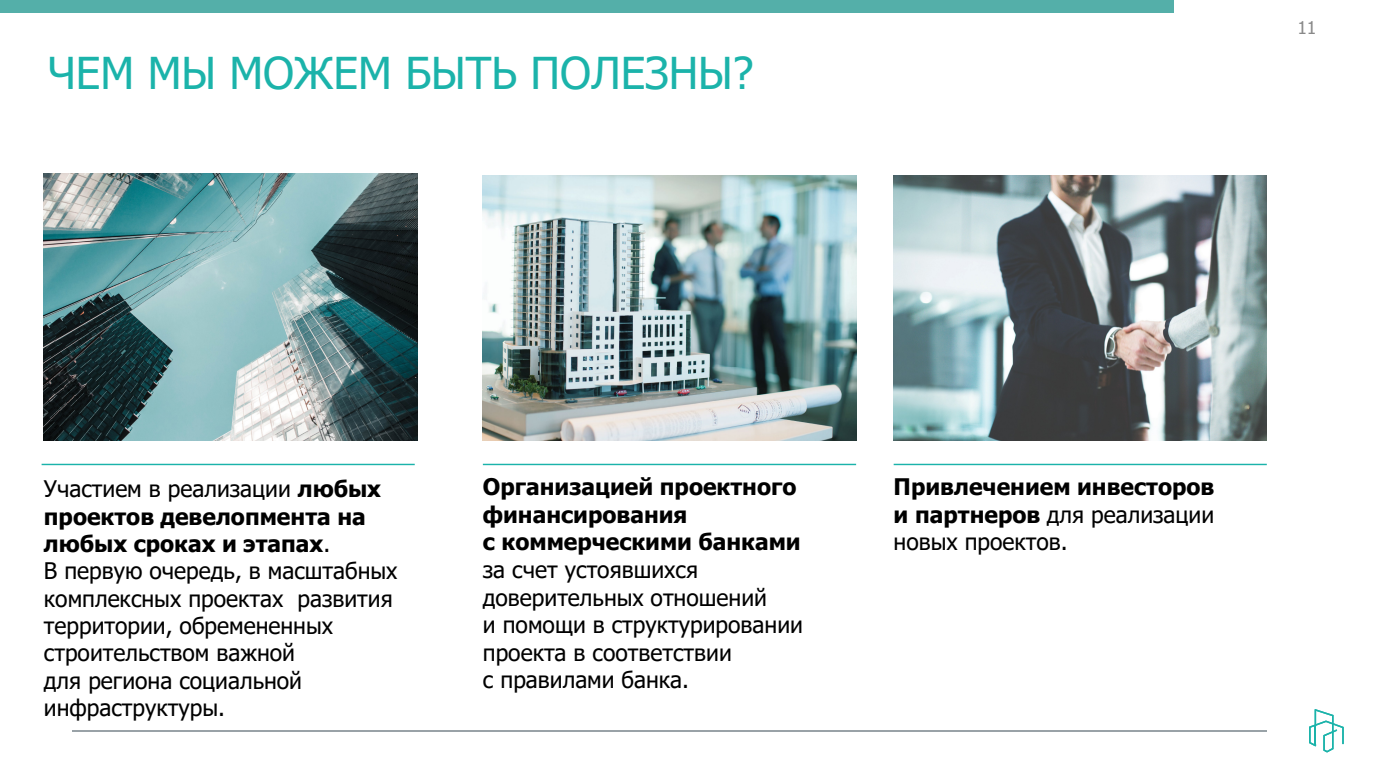
<style>
.page{position:relative;width:1386px;height:780px;background:#fff}
.page>*{position:absolute;margin:0;border:0;box-sizing:border-box;transform-origin:0 0}
.t1{font:43.75px "Tahoma";color:#1bb3aa}
.t2{font:22.75px/27.3px "Tahoma";color:#000}
.t3{font:700 22.75px/27.6px "Tahoma";color:#000;text-align:justify}
.t4{font:17.5px "Tahoma";color:#898989}
.s1{font-weight:700}
.s2{font-weight:400}
</style>
<div class="page">
<svg style="left:1309px;top:709px;width:34px;height:43px"></svg>
<hr style="left:72px;top:729px;width:1194px;height:2px;background:#99a2a7">
<hr style="left:42px;top:463px;width:373px;height:2px;background:#1bb3aa">
<hr style="left:893px;top:463px;width:373px;height:2px;background:#1bb3aa">
<hr style="left:483px;top:463px;width:373px;height:2px;background:#1bb3aa">
<img style="left:44px;top:174px;width:373px;height:266px">
<img style="left:893px;top:175px;width:373px;height:265px">
<img style="left:483px;top:175px;width:373px;height:265px">
<div style="left:0;top:0;width:1173px;height:12px;background:#54afa9"></div>
<h2 class="t1" style="left:48px;top:44px;width:707px">ЧЕМ МЫ МОЖЕМ БЫТЬ ПОЛЕЗНЫ?</h2>
<p class="t4" style="left:1297px;top:16px;width:21px">11</p>
<p class="t2" style="left:483px;top:474px;width:321px;line-height:27.6px"><span class="s1">Организацией проектного финансирования<br>с коммерческими банками </span>за счет устоявшихся доверительных отношений<br>и помощи в структурировании проекта в соответствии<br>с правилами банка.</p>
<p class="t2" style="left:44px;top:476px;width:355px">Участием в реализации <span class="s1">любых проектов девелопмента на любых сроках и этапах</span>.<br>В первую очередь, в масштабных комплексных проектах развития территории, обремененных строительством важной<br>для региона социальной инфраструктуры.</p>
<p class="t3" style="left:893px;top:474px;width:322px">Привлечением инвесторов и партнеров <span class="s2">для реализации новых проектов.</span></p>
</div>
